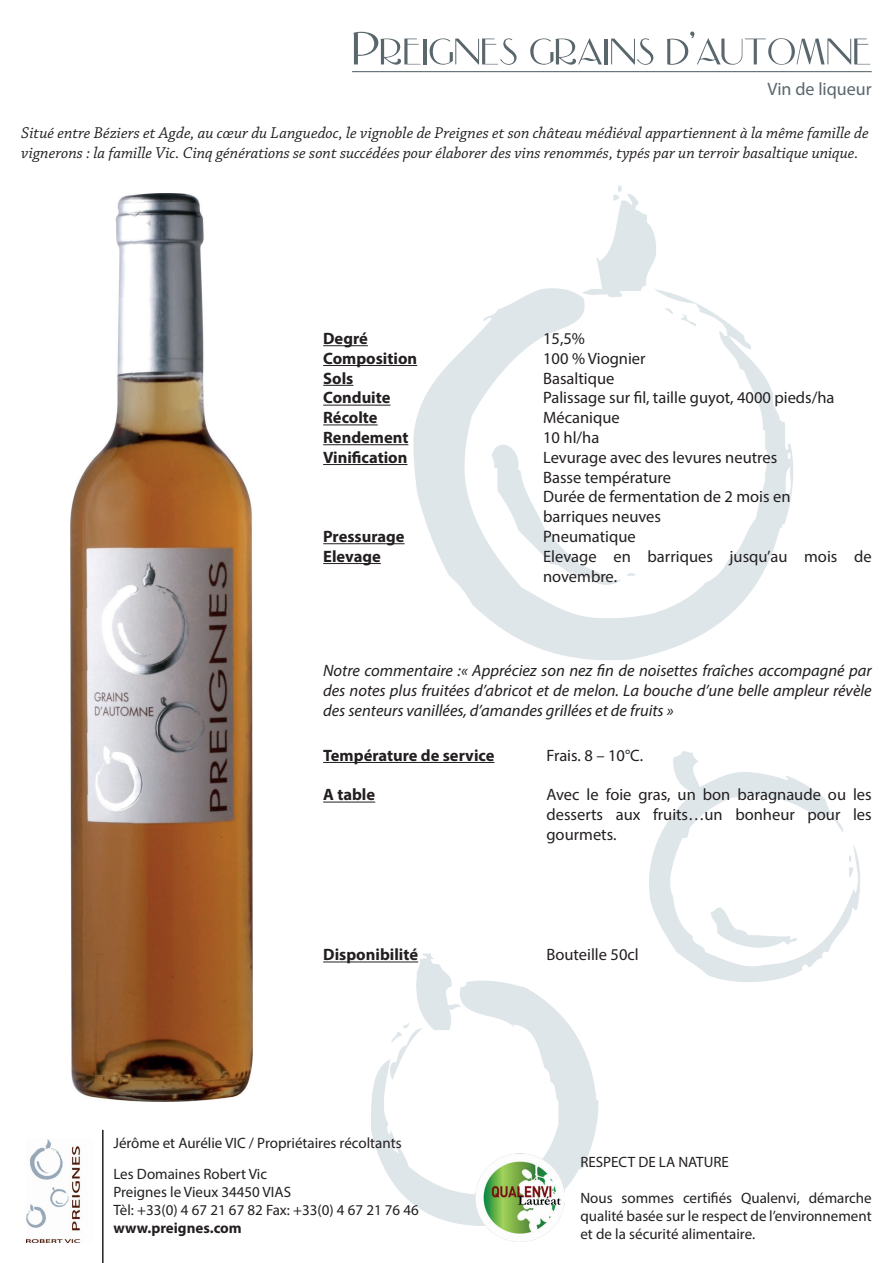
<style>
.page{position:relative;width:893px;height:1263px;background:#fff}
.page>*{position:absolute;margin:0;border:0;box-sizing:border-box;transform-origin:0 0}
.t1{font:54px "Nadall";color:#59666c}
.t2{font:18px "Myriad Pro";color:#59666c}
.t3{font:16.5px/19.8px "Myriad Pro";color:#231f20}
.t4{font:italic 16.5px/19.8px "Chaparral Pro";color:#231f20}
.t5{font:italic 16.5px/19.8px "Myriad Pro";color:#231f20;text-align:justify}
.t6{font:700 16.5px/19.8px "Myriad Pro";color:#231f20}
.t7{font:15px/18px "Myriad Pro";color:#231f20}
.t8{font:700 15px "Myriad Pro";color:#231f20}
</style>
<div class="page">
<img style="left:371px;top:185px;width:489px;height:1040px">
<hr style="left:102px;top:1130px;width:2px;height:133px;background:#231f20">
<img style="left:476px;top:1153px;width:88px;height:89px">
<img style="left:27px;top:1139px;width:54px;height:103px">
<hr style="left:323px;top:345px;width:45px;height:1px;background:#231f20">
<hr style="left:323px;top:365px;width:94px;height:1px;background:#231f20">
<hr style="left:323px;top:385px;width:30px;height:1px;background:#231f20">
<hr style="left:323px;top:405px;width:68px;height:1px;background:#231f20">
<hr style="left:323px;top:424px;width:55px;height:1px;background:#231f20">
<hr style="left:323px;top:444px;width:85px;height:1px;background:#231f20">
<hr style="left:323px;top:464px;width:84px;height:1px;background:#231f20">
<hr style="left:323px;top:543px;width:82px;height:1px;background:#231f20">
<hr style="left:323px;top:563px;width:58px;height:1px;background:#231f20">
<hr style="left:323px;top:762px;width:171px;height:1px;background:#231f20">
<hr style="left:323px;top:802px;width:52px;height:1px;background:#231f20">
<hr style="left:323px;top:961px;width:95px;height:1px;background:#231f20">
<hr style="left:352px;top:71px;width:520px;height:1px;background:#59666c">
<img style="left:71px;top:193px;width:181px;height:909px">
<h1 class="t1" style="left:352px;top:21px;width:521px">Preignes grains d’automne</h1>
<p class="t2" style="left:768px;top:77px;width:106px">Vin de liqueur</p>
<p class="t4" style="left:21px;top:124px;width:849px">Situé entre Béziers et Agde, au cœur du Languedoc, le vignoble de Preignes et son château médiéval appartiennent à la même famille de vignerons : la famille Vic. Cinq générations se sont succédées pour élaborer des vins renommés, typés par un terroir basaltique unique.</p>
<p class="t6" style="left:323px;top:328px;width:96px">Degré<br>Composition<br>Sols<br>Conduite<br>Récolte<br>Rendement<br>Vinification</p>
<p class="t6" style="left:323px;top:526px;width:83px">Pressurage<br>Elevage</p>
<p class="t3" style="left:543px;top:328px;width:330px">15,5%<br>100 % Viognier<br>Basaltique<br>Palissage sur fil, taille guyot, 4000 pieds/ha<br>Mécanique<br>10 hl/ha<br>Levurage avec des levures neutres<br>Basse température<br>Durée de fermentation de 2 mois en<br>barriques neuves<br>Pneumatique<br>Elevage en barriques jusqu’au mois de novembre.</p>
<p class="t5" style="left:323px;top:661px;width:550px">Notre commentaire :« Appréciez son nez fin de noisettes fraîches accompagné par des notes plus fruitées d’abricot et de melon. La bouche d’une belle ampleur révèle des senteurs vanillées, d’amandes grillées et de fruits »</p>
<p class="t6" style="left:323px;top:745px;width:173px">Température de service</p>
<p class="t6" style="left:323px;top:784px;width:54px">A table</p>
<p class="t6" style="left:323px;top:944px;width:96px">Disponibilité</p>
<p class="t3" style="left:546px;top:745px;width:98px">Frais. 8 – 10°C.</p>
<p class="t3" style="left:546px;top:785px;width:327px;text-align:justify">Avec le foie gras, un bon baragnaude ou les desserts aux fruits…un bonheur pour les gourmets.</p>
<p class="t3" style="left:546px;top:944px;width:94px">Bouteille 50cl</p>
<p class="t7" style="left:113px;top:1127px;width:290px;line-height:30.8px">Jérôme et Aurélie VIC / Propriétaires récoltants<br>Les Domaines Robert Vic</p>
<p class="t7" style="left:113px;top:1182px;width:307px">Preignes le Vieux 34450 VIAS<br>Tèl: +33(0) 4 67 21 67 82 Fax: +33(0) 4 67 21 76 46</p>
<p class="t8" style="left:113px;top:1218px;width:130px">www.preignes.com</p>
<p class="t7" style="left:580px;top:1153px;width:150px">RESPECT DE LA NATURE</p>
<p class="t7" style="left:580px;top:1189px;width:293px;text-align:justify">Nous sommes certifiés Qualenvi, démarche qualité basée sur le respect de l’environnement et de la sécurité alimentaire.</p>
</div>
